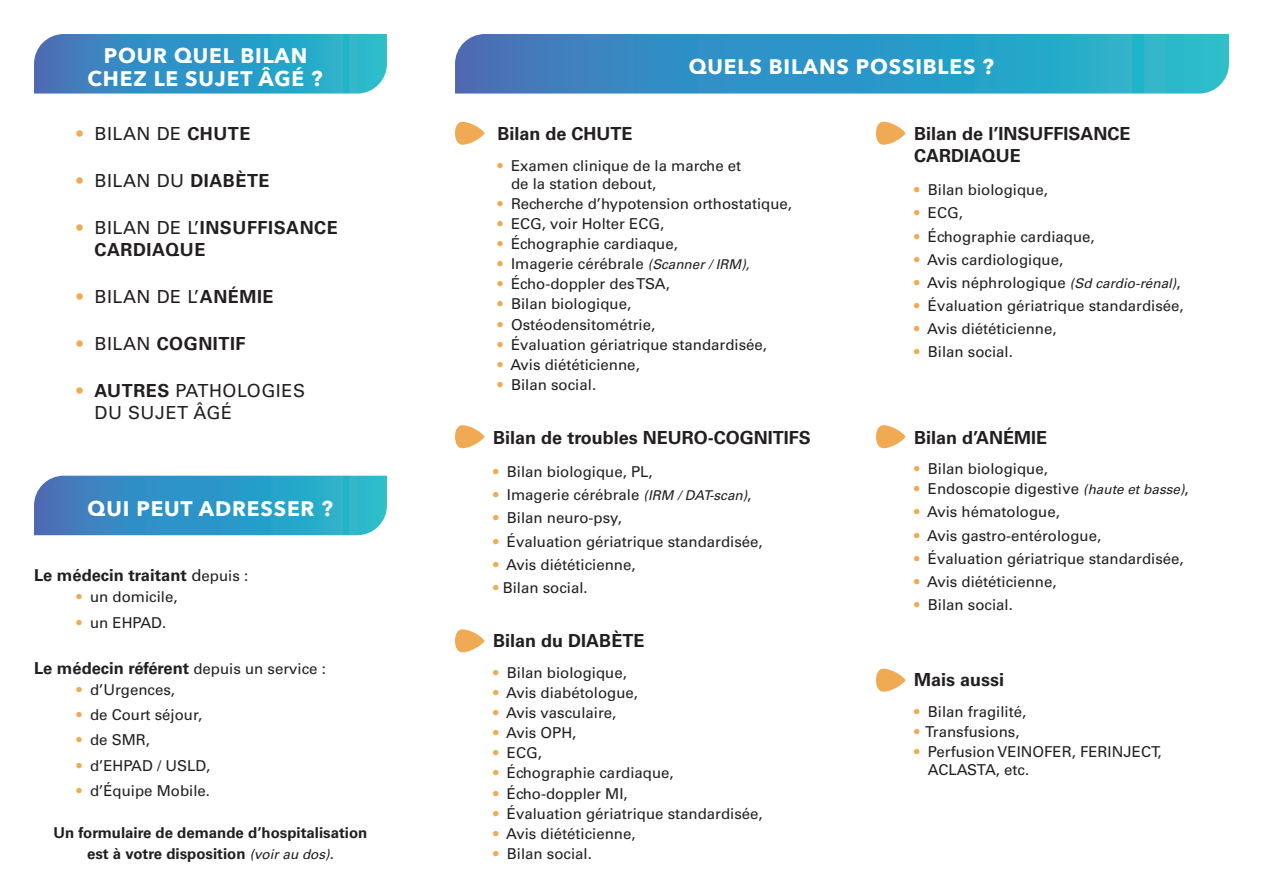
<style>
.page{position:relative;width:1263px;height:893px;background:#fff}
.page>*{position:absolute;margin:0;border:0;box-sizing:border-box;transform-origin:0 0}
.t1{font:700 21px "Avenir Next";letter-spacing:.04em;color:#fff}
.t2{font:700 18px/21.6px "Univers LT Std";color:#231f20}
.t3{font:18px/21.6px "Univers LT Std";letter-spacing:.03em;color:#231f20}
.t4{font:700 18px/21.6px "Univers LT Std";letter-spacing:.03em;color:#231f20}
.t5{font:700 16.5px "Univers LT Std";color:#231f20}
.t6{font:15px/18px "Univers LT Std";color:#231f20}
.t7{font:700 15px "Univers LT Std";color:#231f20}
.s1{color:#f1aa54}
.s2{font-weight:700}
.s3{font-weight:400;color:#f1aa54}
.s4{font-weight:400}
.s5{font-weight:400;font-size:15px}
.s6{font-weight:400;font-style:italic;font-size:13.5px}
.s7{font-style:italic;font-size:13.5px}
</style>
<div class="page">
<svg style="left:455px;top:34px;width:774px;height:60px;background:#3399c6"></svg>
<svg style="left:455px;top:122px;width:30px;height:23px"></svg>
<svg style="left:455px;top:629px;width:30px;height:23px"></svg>
<svg style="left:876px;top:122px;width:30px;height:23px"></svg>
<svg style="left:876px;top:425px;width:30px;height:23px"></svg>
<svg style="left:876px;top:669px;width:30px;height:23px"></svg>
<svg style="left:455px;top:425px;width:30px;height:23px"></svg>
<svg style="left:34px;top:34px;width:353px;height:60px;background:#359ac7"></svg>
<svg style="left:34px;top:476px;width:353px;height:59px;background:#3399c6"></svg>
<p class="t1" style="left:104px;top:37px;width:205px">POUR QUEL BILAN</p>
<p class="t1" style="left:88px;top:60px;width:237px">CHEZ LE SUJET ÂGÉ ?</p>
<p class="t3" style="left:77px;top:123px;width:175px"><span class="s1">•</span> BILAN DE <span class="s2">CHUTE</span></p>
<p class="t3" style="left:77px;top:170px;width:195px"><span class="s1">•</span> BILAN DU <span class="s2">DIABÈTE</span></p>
<p class="t4" style="left:94px;top:217px;width:245px;text-indent:-18px"><span class="s3">•</span> <span class="s4">BILAN DE L’</span>INSUFFISANCE<br>CARDIAQUE</p>
<p class="t3" style="left:77px;top:286px;width:198px"><span class="s1">•</span> BILAN DE L’<span class="s2">ANÉMIE</span></p>
<p class="t4" style="left:77px;top:333px;width:171px"><span class="s3">•</span> <span class="s4">BILAN</span> COGNITIF</p>
<p class="t3" style="left:94px;top:380px;width:212px;text-indent:-18px"><span class="s1">•</span> <span class="s2">AUTRES</span> PATHOLOGIES<br>DU SUJET ÂGÉ</p>
<p class="t1" style="left:88px;top:490px;width:247px">QUI PEUT ADRESSER ?</p>
<p class="t5" style="left:34px;top:566px;width:216px">Le médecin traitant <span class="s4">d</span><span class="s5">epuis :</span></p>
<p class="t6" style="left:77px;top:588px;width:103px"><span class="s1">•</span> un domicile,</p>
<p class="t6" style="left:77px;top:613px;width:91px"><span class="s1">•</span> un EHPAD.</p>
<p class="t5" style="left:34px;top:658px;width:293px">Le médecin référent <span class="s5">depuis un service :</span></p>
<p class="t6" style="left:77px;top:681px;width:100px"><span class="s1">•</span> d’Urgences,</p>
<p class="t6" style="left:77px;top:706px;width:127px"><span class="s1">•</span> de Court séjour,</p>
<p class="t6" style="left:77px;top:731px;width:75px"><span class="s1">•</span> de SMR,</p>
<p class="t6" style="left:77px;top:756px;width:135px"><span class="s1">•</span> d’EHPAD / USLD,</p>
<p class="t6" style="left:77px;top:782px;width:135px"><span class="s1">•</span> d’Équipe Mobile.</p>
<p class="t7" style="left:54px;top:824px;width:315px">Un formulaire de demande d’hospitalisation</p>
<p class="t7" style="left:87px;top:845px;width:248px">est à votre disposition <span class="s6">(voir au dos)</span><span class="s4">.</span></p>
<p class="t1" style="left:689px;top:49px;width:307px">QUELS BILANS POSSIBLES ?</p>
<p class="t2" style="left:497px;top:123px;width:137px">Bilan de CHUTE</p>
<p class="t6" style="left:511px;top:156px;width:232px;text-indent:-14px"><span class="s1">•</span> Examen clinique de la marche et de la station debout,</p>
<p class="t6" style="left:497px;top:195px;width:296px"><span class="s1">•</span> Recherche d’hypotension orthostatique,</p>
<p class="t6" style="left:497px;top:215px;width:168px"><span class="s1">•</span> ECG, voir Holter ECG,</p>
<p class="t6" style="left:497px;top:235px;width:182px"><span class="s1">•</span> Échographie cardiaque,</p>
<p class="t6" style="left:497px;top:255px;width:254px"><span class="s1">•</span> Imagerie cérébrale <span class="s7">(Scanner / IRM),</span></p>
<p class="t6" style="left:497px;top:275px;width:174px"><span class="s1">•</span> Écho-doppler des TSA,</p>
<p class="t6" style="left:497px;top:295px;width:135px"><span class="s1">•</span> Bilan biologique,</p>
<p class="t6" style="left:497px;top:315px;width:159px"><span class="s1">•</span> Ostéodensitométrie,</p>
<p class="t6" style="left:497px;top:335px;width:271px"><span class="s1">•</span> Évaluation gériatrique standardisée,</p>
<p class="t6" style="left:497px;top:356px;width:144px"><span class="s1">•</span> Avis diététicienne,</p>
<p class="t6" style="left:497px;top:376px;width:100px"><span class="s1">•</span> Bilan social.</p>
<p class="t2" style="left:493px;top:427px;width:319px">Bilan de troubles NEURO-COGNITIFS</p>
<p class="t6" style="left:493px;top:463px;width:161px"><span class="s1">•</span> Bilan biologique, PL,</p>
<p class="t6" style="left:493px;top:486px;width:260px"><span class="s1">•</span> Imagerie cérébrale <span class="s7">(IRM / DAT-scan)</span>,</p>
<p class="t6" style="left:493px;top:509px;width:130px"><span class="s1">•</span> Bilan neuro-psy,</p>
<p class="t6" style="left:493px;top:532px;width:271px"><span class="s1">•</span> Évaluation gériatrique standardisée,</p>
<p class="t6" style="left:493px;top:555px;width:144px"><span class="s1">•</span> Avis diététicienne,</p>
<p class="t6" style="left:493px;top:579px;width:96px"><span class="s1">•</span> Bilan social.</p>
<p class="t2" style="left:493px;top:630px;width:153px">Bilan du DIABÈTE</p>
<p class="t6" style="left:493px;top:663px;width:135px"><span class="s1">•</span> Bilan biologique,</p>
<p class="t6" style="left:493px;top:684px;width:146px"><span class="s1">•</span> Avis diabétologue,</p>
<p class="t6" style="left:493px;top:704px;width:125px"><span class="s1">•</span> Avis vasculaire,</p>
<p class="t6" style="left:493px;top:724px;width:85px"><span class="s1">•</span> Avis OPH,</p>
<p class="t6" style="left:493px;top:744px;width:50px"><span class="s1">•</span> ECG,</p>
<p class="t6" style="left:493px;top:764px;width:182px"><span class="s1">•</span> Échographie cardiaque,</p>
<p class="t6" style="left:493px;top:784px;width:136px"><span class="s1">•</span> Écho-doppler MI,</p>
<p class="t6" style="left:493px;top:804px;width:271px"><span class="s1">•</span> Évaluation gériatrique standardisée,</p>
<p class="t6" style="left:493px;top:824px;width:144px"><span class="s1">•</span> Avis diététicienne,</p>
<p class="t6" style="left:493px;top:845px;width:100px"><span class="s1">•</span> Bilan social.</p>
<p class="t2" style="left:914px;top:123px;width:218px">Bilan de l’INSUFFISANCE<br>CARDIAQUE</p>
<p class="t6" style="left:914px;top:181px;width:135px"><span class="s1">•</span> Bilan biologique,</p>
<p class="t6" style="left:914px;top:204px;width:50px"><span class="s1">•</span> ECG,</p>
<p class="t6" style="left:914px;top:227px;width:182px"><span class="s1">•</span> Échographie cardiaque,</p>
<p class="t6" style="left:914px;top:250px;width:150px"><span class="s1">•</span> Avis cardiologique,</p>
<p class="t6" style="left:914px;top:274px;width:268px"><span class="s1">•</span> Avis néphrologique <span class="s7">(Sd cardio-rénal)</span>,</p>
<p class="t6" style="left:914px;top:297px;width:271px"><span class="s1">•</span> Évaluation gériatrique standardisée,</p>
<p class="t6" style="left:914px;top:320px;width:144px"><span class="s1">•</span> Avis diététicienne,</p>
<p class="t6" style="left:914px;top:343px;width:100px"><span class="s1">•</span> Bilan social.</p>
<p class="t2" style="left:914px;top:427px;width:134px">Bilan d’ANÉMIE</p>
<p class="t6" style="left:914px;top:460px;width:135px"><span class="s1">•</span> Bilan biologique,</p>
<p class="t6" style="left:914px;top:480px;width:276px"><span class="s1">•</span> Endoscopie digestive <span class="s7">(haute et basse)</span>,</p>
<p class="t6" style="left:914px;top:503px;width:147px"><span class="s1">•</span> Avis hématologue,</p>
<p class="t6" style="left:914px;top:526px;width:188px"><span class="s1">•</span> Avis gastro-entérologue,</p>
<p class="t6" style="left:914px;top:549px;width:271px"><span class="s1">•</span> Évaluation gériatrique standardisée,</p>
<p class="t6" style="left:914px;top:573px;width:144px"><span class="s1">•</span> Avis diététicienne,</p>
<p class="t6" style="left:914px;top:596px;width:100px"><span class="s1">•</span> Bilan social.</p>
<p class="t2" style="left:914px;top:669px;width:92px">Mais aussi</p>
<p class="t6" style="left:914px;top:703px;width:113px"><span class="s1">•</span> Bilan fragilité,</p>
<p class="t6" style="left:914px;top:723px;width:107px"><span class="s1">•</span> Transfusions,</p>
<p class="t6" style="left:928px;top:743px;width:235px;text-indent:-14px"><span class="s1">•</span> Perfusion VEINOFER, FERINJECT,<br>ACLASTA, etc.</p>
</div>
